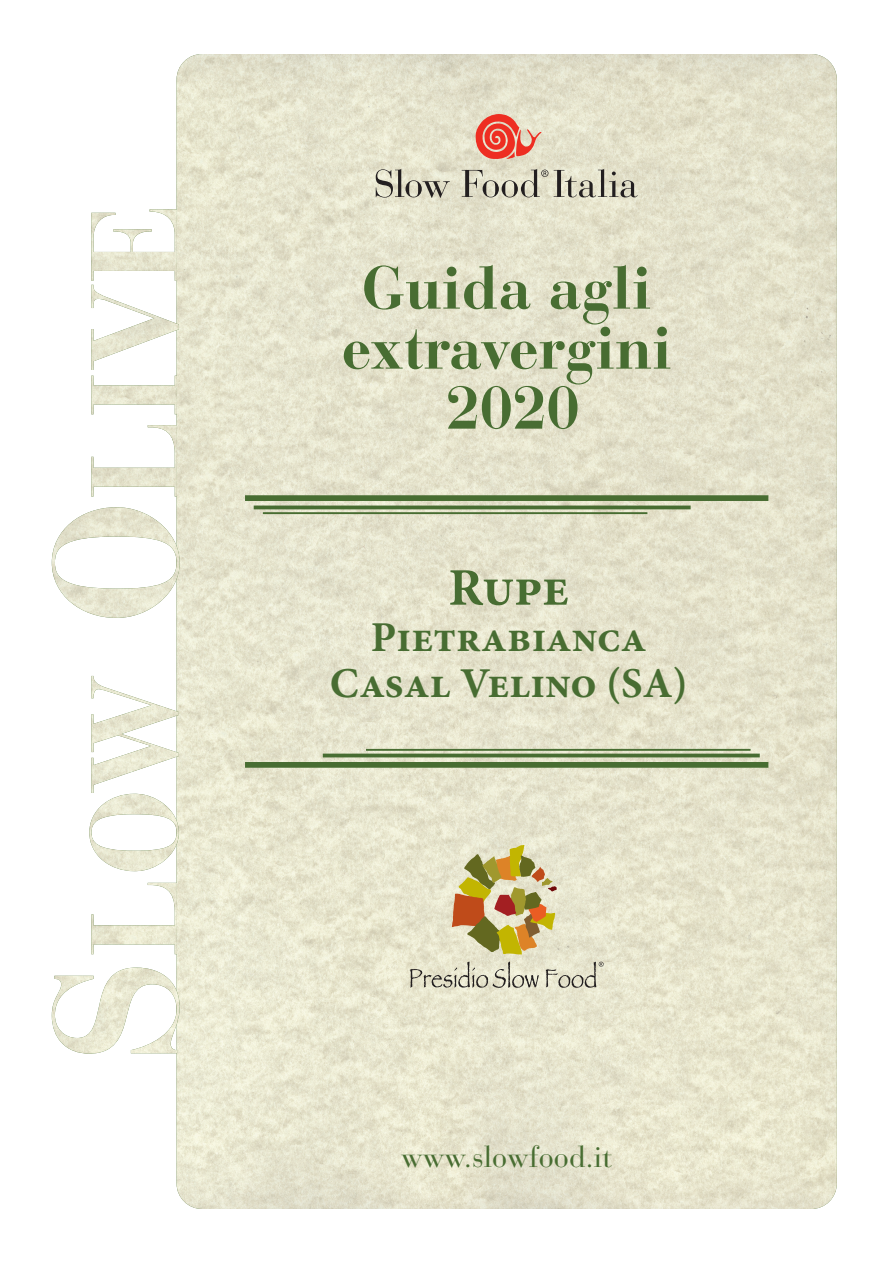
<style>
.page{position:relative;width:893px;height:1263px;background:#fff}
.page>*{position:absolute;margin:0;border:0;box-sizing:border-box;transform-origin:0 0}
.t1{font:700 60px/60px "Bauer Bodoni Std";color:#486d32;text-align:center}
.t2{font:700 52.8px "Minion Pro";color:#486d32}
.t3{font:700 42.6px "Minion Pro";color:#486d32}
.t4{font:30px "Bauer Bodoni Std";color:#486d32}
</style>
<div class="page">
<img style="left:177px;top:54px;width:660px;height:1155px">
<img style="left:52px;top:209px;width:128px;height:844px">
<div style="left:245px;top:495px;width:523px;height:6px;background:#486d32"></div>
<svg style="left:254px;top:505px;width:437px;height:4px;background:#5d7d47"></svg>
<hr style="left:263px;top:512px;width:384px;height:2px;background:#486d32">
<div style="left:245px;top:762px;width:523px;height:6px;background:#486d32"></div>
<hr style="left:323px;top:754px;width:437px;height:3px;background:#486d32">
<hr style="left:366px;top:749px;width:385px;height:2px;background:#486d32">
<svg style="left:410px;top:961px;width:129px;height:27px;background:#cbc8b4"></svg>
<svg style="left:452px;top:845px;width:105px;height:109px;background:#c5ad72"></svg>
<svg style="left:546px;top:962px;width:58px;height:26px;background:#cccab6"></svg>
<svg style="left:475px;top:114px;width:67px;height:46px;background:#e88a78"></svg>
<svg style="left:376px;top:169px;width:74px;height:29px;background:#bbb9a7"></svg>
<svg style="left:462px;top:169px;width:86px;height:28px;background:#bcb9a8"></svg>
<svg style="left:554px;top:169px;width:84px;height:28px;background:#b7b4a3"></svg>
<h1 class="t1" style="left:341px;top:258px;width:332px">Guida agli extravergini<br>2020</h1>
<p class="t2" style="left:448px;top:556px;width:122px">Rupe</p>
<p class="t3" style="left:371px;top:612px;width:278px">Pietrabianca</p>
<p class="t3" style="left:330px;top:658px;width:359px">Casal Velino (SA)</p>
<p class="t4" style="left:401px;top:1139px;width:212px">www.slowfood.it</p>
</div>
